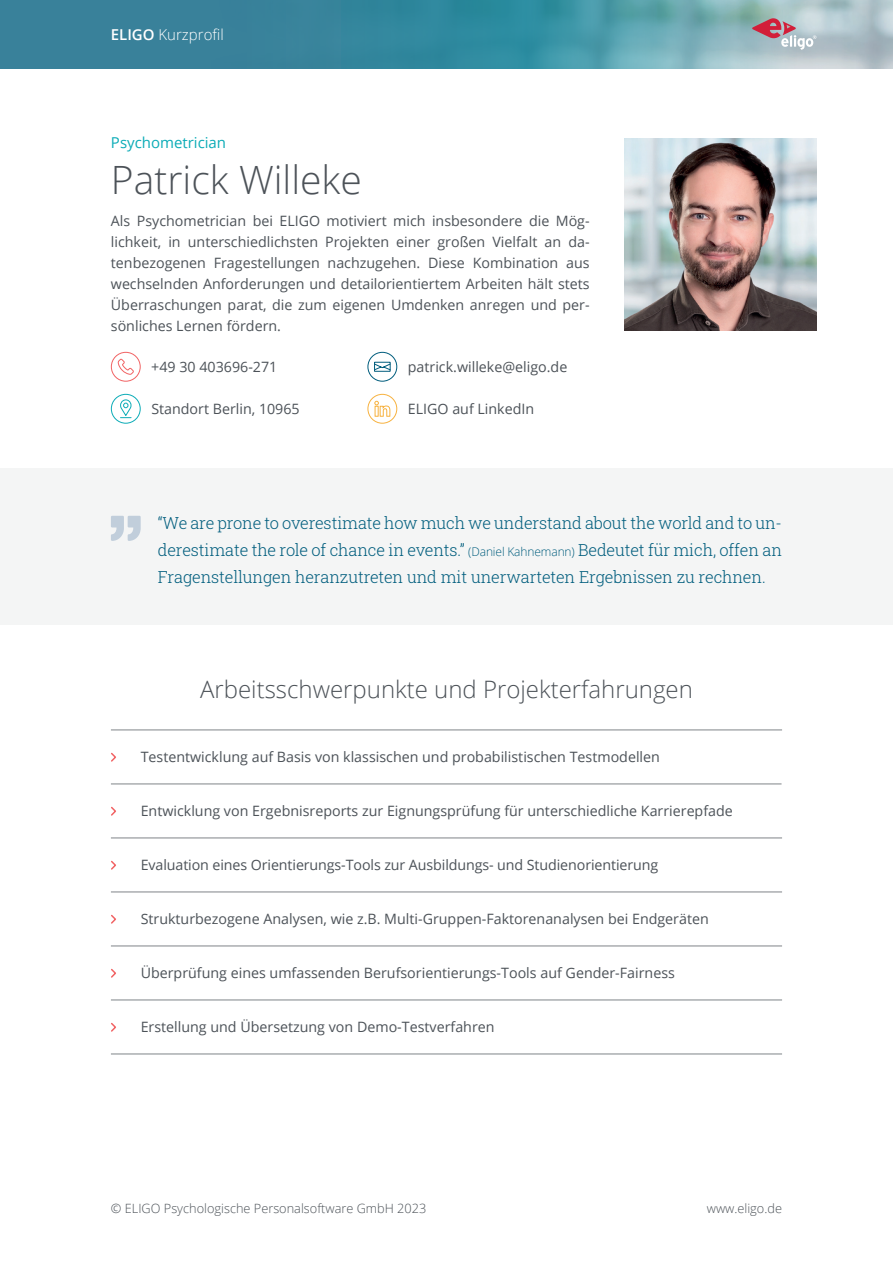
<style>
.page{position:relative;width:893px;height:1263px;background:#fff}
.page>*{position:absolute;margin:0;border:0;box-sizing:border-box;transform-origin:0 0}
.t1{font:300 39px "Open Sans";color:#4c5258}
.t2{font:300 24px "Open Sans";color:#4c5258}
.t3{font:16.5px/27px "Roboto Slab";letter-spacing:-.01em;color:#005d7d;text-align:justify}
.t4{font:300 15px "Open Sans";color:#fff}
.t5{font:15px "Open Sans";color:#0cacb7}
.t6{font:14.25px/21px "Open Sans";color:#4c5258;text-align:justify}
.t7{font:300 12.75px "Open Sans";color:#4c5258}
.s1{font-weight:600}
.s2{font-family:"Open Sans";font-weight:300;font-size:12px}
</style>
<div class="page">
<svg style="left:0;top:0;width:863px;height:68px;background:#4d93a6"></svg>
<svg style="left:752px;top:18px;width:64px;height:32px;background:#baa7b1"></svg>
<img style="left:624px;top:138px;width:192px;height:193px">
<div style="left:0;top:468px;width:893px;height:157px;background:#f4f5f5"></div>
<svg style="left:111px;top:516px;width:30px;height:25px"></svg>
<div style="left:111px;top:394px;width:30px;height:30px;border:1px solid #0cacb7;border-radius:50%"></div>
<svg style="left:120px;top:399px;width:12px;height:19px"></svg>
<div style="left:111px;top:352px;width:30px;height:30px;border:1px solid #f16364;border-radius:50%"></div>
<svg style="left:117px;top:358px;width:17px;height:17px"></svg>
<div style="left:367px;top:352px;width:30px;height:30px;border:1px solid #005d7d;border-radius:50%"></div>
<div style="left:374px;top:362px;width:17px;height:10px;border:1px solid #005d7d"></div>
<svg style="left:374px;top:363px;width:17px;height:8px"></svg>
<div style="left:367px;top:394px;width:30px;height:30px;border:1px solid #f7b240;border-radius:50%"></div>
<svg style="left:374px;top:400px;width:17px;height:24px"></svg>
<hr style="left:111px;top:730px;width:671px;height:1px;background:#7f8488">
<hr style="left:111px;top:892px;width:671px;height:1px;background:#7f8488">
<hr style="left:111px;top:946px;width:671px;height:1px;background:#7f8488">
<hr style="left:111px;top:1000px;width:671px;height:1px;background:#7f8488">
<hr style="left:111px;top:1054px;width:671px;height:1px;background:#7f8488">
<svg style="left:111px;top:752px;width:5px;height:10px"></svg>
<svg style="left:111px;top:806px;width:5px;height:10px"></svg>
<svg style="left:111px;top:914px;width:5px;height:10px"></svg>
<svg style="left:111px;top:968px;width:5px;height:10px"></svg>
<svg style="left:111px;top:1022px;width:5px;height:10px"></svg>
<hr style="left:111px;top:838px;width:671px;height:1px;background:#7f8488">
<hr style="left:111px;top:784px;width:670px;height:1px;background:#7f8488">
<svg style="left:111px;top:860px;width:5px;height:10px"></svg>
<p class="t4" style="left:111px;top:24px;width:114px"><span class="s1">ELIGO</span> Kurzprofil</p>
<p class="t5" style="left:111px;top:132px;width:117px">Psychometrician</p>
<h1 class="t1" style="left:111px;top:153px;width:253px">Patrick Willeke</h1>
<p class="t6" style="left:111px;top:210px;width:480px">Als Psychometrician bei ELIGO motiviert mich insbesondere die Mög&shy;lichkeit, in unterschiedlichsten Projekten einer großen Vielfalt an da&shy;tenbezogenen Fragestellungen nachzugehen. Diese Kombination aus wechselnden Anforderungen und detailorientiertem Arbeiten hält stets Überraschungen parat, die zum eigenen Umdenken anregen und per&shy;sönliches Lernen fördern.</p>
<p class="t6" style="left:151px;top:356px;width:128px">+49 30 403696-271</p>
<p class="t6" style="left:408px;top:356px;width:161px">patrick.willeke@eligo.de</p>
<p class="t6" style="left:408px;top:398px;width:128px">ELIGO auf LinkedIn</p>
<p class="t6" style="left:151px;top:398px;width:150px">Standort Berlin, 10965</p>
<p class="t3" style="left:158px;top:509px;width:626px">“We are prone to overestimate how much we understand about the world and to un&shy;derestimate the role of chance in events.” <span class="s2">(Daniel Kahnemann)</span> Bedeutet für mich, offen an Fragenstellungen heranzutreten und mit unerwarteten Ergebnissen zu rechnen.</p>
<h2 class="t2" style="left:200px;top:673px;width:494px">Arbeitsschwerpunkte und Projekterfahrungen</h2>
<p class="t6" style="left:141px;top:746px;width:521px">Testentwicklung auf Basis von klassischen und probabilistischen Testmodellen</p>
<p class="t6" style="left:141px;top:800px;width:594px">Entwicklung von Ergebnisreports zur Eignungsprüfung für unterschiedliche Karrierepfade</p>
<p class="t6" style="left:141px;top:854px;width:519px">Evaluation eines Orientierungs-Tools zur Ausbildungs- und Studienorientierung</p>
<p class="t6" style="left:141px;top:908px;width:570px">Strukturbezogene Analysen, wie z.B. Multi-Gruppen-Faktorenanalysen bei Endgeräten</p>
<p class="t6" style="left:141px;top:962px;width:536px">Überprüfung eines umfassenden Berufsorientierungs-Tools auf Gender-Fairness</p>
<p class="t6" style="left:141px;top:1016px;width:355px">Erstellung und Übersetzung von Demo-Testverfahren</p>
<p class="t7" style="left:111px;top:1199px;width:317px">© ELIGO Psychologische Personalsoftware GmbH 2023</p>
<p class="t7" style="left:707px;top:1199px;width:77px">www.eligo.de</p>
</div>
